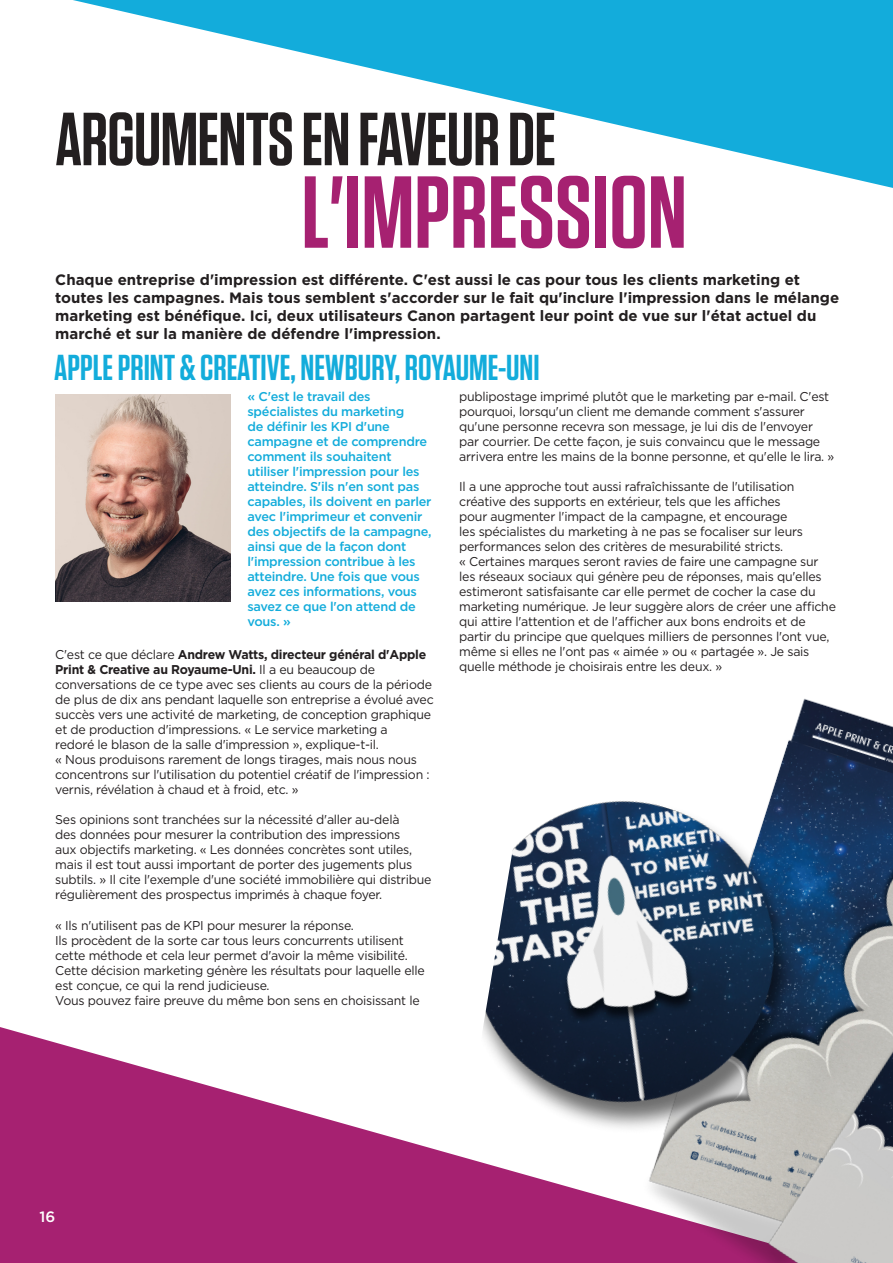
<style>
.page{position:relative;width:893px;height:1263px;background:#fff}
.page>*{position:absolute;margin:0;border:0;box-sizing:border-box;transform-origin:0 0}
.t1{font:600 102px "Tungsten";color:#a62171}
.t2{font:600 75px "Tungsten";letter-spacing:-.01em;color:#231f20}
.t3{font:600 36px "Tungsten";color:#13acdb}
.t4{font:700 15px/18px "Gotham";color:#231f20}
.t5{font:500 15px "Gotham";color:#fff}
.t6{font:12.75px/15px "Gotham";letter-spacing:-.02em;color:#231f20}
.t7{font:500 12.75px/15px "Gotham";letter-spacing:-.02em;color:#13acdb}
.s1{font-weight:700}
</style>
<div class="page">
<svg style="left:0;top:1027px;width:444px;height:236px;fill:#a62171"></svg>
<img style="left:55px;top:394px;width:175px;height:207px">
<svg style="left:73px;top:0;width:819px;height:188px"></svg>
<svg style="left:892px;top:0;width:1px;height:188px"></svg>
<img style="left:444px;top:698px;width:449px;height:565px">
<p class="t2" style="left:55px;top:100px;width:502px">ARGUMENTS EN FAVEUR DE</p>
<p class="t1" style="left:302px;top:159px;width:387px">L'IMPRESSION</p>
<p class="t4" style="left:55px;top:270px;width:785px">Chaque entreprise d'impression est différente. C'est aussi le cas pour tous les clients marketing et toutes les campagnes. Mais tous semblent s'accorder sur le fait qu'inclure l'impression dans le mélange marketing est bénéfique. Ici, deux utilisateurs Canon partagent leur point de vue sur l'état actuel du marché et sur la manière de défendre l'impression.</p>
<p class="t3" style="left:54px;top:348px;width:487px">APPLE PRINT &amp; CREATIVE, NEWBURY, ROYAUME-UNI</p>
<p class="t7" style="left:247px;top:389px;width:186px">« C'est le travail des spécialistes du marketing<br>de définir les KPI d'une campagne et de comprendre comment ils souhaitent utiliser l'impression pour les atteindre. S'ils n'en sont pas capables, ils doivent en parler avec l'imprimeur et convenir des objectifs de la campagne, ainsi que de la façon dont l'impression contribue à les atteindre. Une fois que vous avez ces informations, vous savez ce que l'on attend de vous. »</p>
<p class="t6" style="left:55px;top:647px;width:380px">C'est ce que déclare <span class="s1">Andrew Watts, directeur général d'Apple Print &amp; Creative au Royaume-Uni.</span> Il a eu beaucoup de conversations de ce type avec ses clients au cours de la période de plus de dix ans pendant laquelle son entreprise a évolué avec succès vers une activité de marketing, de conception graphique et de production d'impressions. « Le service marketing a<br>redoré le blason de la salle d'impression », explique-t-il.<br>« Nous produisons rarement de longs tirages, mais nous nous concentrons sur l'utilisation du potentiel créatif de l'impression : vernis, révélation à chaud et à froid, etc. »</p>
<p class="t6" style="left:55px;top:812px;width:378px">Ses opinions sont tranchées sur la nécessité d'aller au-delà<br>des données pour mesurer la contribution des impressions<br>aux objectifs marketing. « Les données concrètes sont utiles, mais il est tout aussi important de porter des jugements plus subtils. » Il cite l'exemple d'une société immobilière qui distribue régulièrement des prospectus imprimés à chaque foyer.</p>
<p class="t6" style="left:55px;top:917px;width:300px">« Ils n'utilisent pas de KPI pour mesurer la réponse.</p>
<p class="t6" style="left:55px;top:932px;width:371px">Ils procèdent de la sorte car tous leurs concurrents utilisent cette méthode et cela leur permet d'avoir la même visibilité.<br>Cette décision marketing génère les résultats pour laquelle elle est conçue, ce qui la rend judicieuse.</p>
<p class="t6" style="left:55px;top:992px;width:366px">Vous pouvez faire preuve du même bon sens en choisissant le</p>
<p class="t6" style="left:459px;top:389px;width:377px">publipostage imprimé plutôt que le marketing par e-mail. C'est pourquoi, lorsqu'un client me demande comment s'assurer qu'une personne recevra son message, je lui dis de l'envoyer par courrier. De cette façon, je suis convaincu que le message arrivera entre les mains de la bonne personne, et qu'elle le lira. »</p>
<p class="t6" style="left:459px;top:479px;width:378px">Il a une approche tout aussi rafraîchissante de l'utilisation créative des supports en extérieur, tels que les affiches<br>pour augmenter l'impact de la campagne, et encourage<br>les spécialistes du marketing à ne pas se focaliser sur leurs performances selon des critères de mesurabilité stricts.<br>« Certaines marques seront ravies de faire une campagne sur les réseaux sociaux qui génère peu de réponses, mais qu'elles estimeront satisfaisante car elle permet de cocher la case du marketing numérique. Je leur suggère alors de créer une affiche qui attire l'attention et de l'afficher aux bons endroits et de partir du principe que quelques milliers de personnes l'ont vue, même si elles ne l'ont pas « aimée » ou « partagée ». Je sais quelle méthode je choisirais entre les deux. »</p>
<p class="t5" style="left:39px;top:1207px;width:17px">16</p>
</div>
